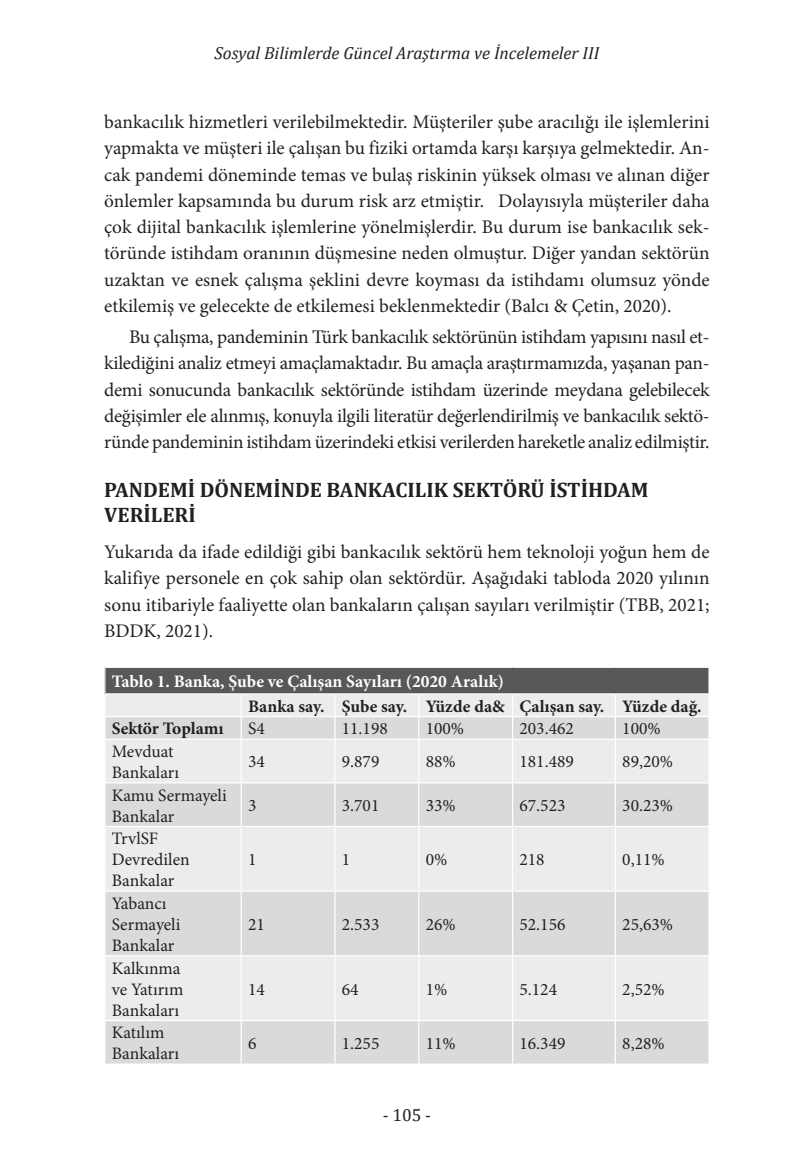
<style>
.page{position:relative;width:794px;height:1166px;background:#fff}
.page>*{position:absolute;margin:0;border:0;box-sizing:border-box;transform-origin:0 0}
.t1{font:700 21px/24.5px "Cambria";color:#231f20}
.t2{font:19.25px/26.2px "Minion Pro";letter-spacing:-.005em;color:#231f20;text-align:justify}
.t3{font:17.5px/21px "Minion Pro";color:#231f20}
.t4{font:700 17.5px "Minion Pro";color:#231f20}
.t5{font:italic 17.5px "Cambria";color:#231f20}
.t6{font:700 17.5px "Minion Pro";color:#fff}
.t7{font:17.5px "Cambria";color:#231f20}
</style>
<div class="page">
<div style="left:105px;top:667px;width:604px;height:27px;background:#57585a"></div>
<div style="left:105px;top:695px;width:603px;height:21px;background:#ececee"></div>
<svg style="left:105px;top:717px;width:603px;height:346px;background:#e2e3e5"></svg>
<hr style="left:240px;top:694px;width:2px;height:22px;background:#fff">
<hr style="left:614px;top:694px;width:2px;height:22px;background:#fff">
<hr style="left:240px;top:717px;width:2px;height:21px;background:#fff">
<svg style="left:334px;top:695px;width:1px;height:43px"></svg>
<svg style="left:418px;top:695px;width:1px;height:43px"></svg>
<svg style="left:512px;top:695px;width:1px;height:43px"></svg>
<hr style="left:614px;top:717px;width:2px;height:21px;background:#fff">
<hr style="left:104px;top:738px;width:137px;height:2px;background:#fff">
<hr style="left:241px;top:738px;width:94px;height:2px;background:#fff">
<hr style="left:240px;top:740px;width:2px;height:42px;background:#fff">
<hr style="left:335px;top:738px;width:84px;height:2px;background:#fff">
<hr style="left:334px;top:740px;width:1px;height:42px;background:#fff">
<hr style="left:419px;top:738px;width:93px;height:2px;background:#fff">
<hr style="left:418px;top:740px;width:1px;height:42px;background:#fff">
<hr style="left:512px;top:738px;width:103px;height:2px;background:#fff">
<hr style="left:512px;top:740px;width:1px;height:42px;background:#fff">
<hr style="left:615px;top:738px;width:94px;height:2px;background:#fff">
<hr style="left:614px;top:740px;width:2px;height:42px;background:#fff">
<hr style="left:104px;top:782px;width:137px;height:1px;background:#fff">
<hr style="left:241px;top:782px;width:94px;height:1px;background:#fff">
<hr style="left:240px;top:783px;width:2px;height:43px;background:#fff">
<hr style="left:335px;top:782px;width:84px;height:1px;background:#fff">
<hr style="left:334px;top:783px;width:1px;height:43px;background:#fff">
<hr style="left:419px;top:782px;width:93px;height:1px;background:#fff">
<hr style="left:418px;top:783px;width:1px;height:43px;background:#fff">
<hr style="left:512px;top:782px;width:103px;height:1px;background:#fff">
<hr style="left:512px;top:783px;width:1px;height:43px;background:#fff">
<hr style="left:615px;top:782px;width:94px;height:1px;background:#fff">
<hr style="left:614px;top:783px;width:2px;height:43px;background:#fff">
<hr style="left:104px;top:826px;width:137px;height:1px;background:#fff">
<hr style="left:241px;top:826px;width:94px;height:1px;background:#fff">
<hr style="left:240px;top:827px;width:2px;height:63px;background:#fff">
<hr style="left:335px;top:826px;width:84px;height:1px;background:#fff">
<hr style="left:334px;top:827px;width:1px;height:63px;background:#fff">
<hr style="left:419px;top:826px;width:93px;height:1px;background:#fff">
<hr style="left:418px;top:827px;width:1px;height:63px;background:#fff">
<hr style="left:512px;top:826px;width:103px;height:1px;background:#fff">
<hr style="left:512px;top:827px;width:1px;height:63px;background:#fff">
<hr style="left:615px;top:826px;width:94px;height:1px;background:#fff">
<hr style="left:614px;top:827px;width:2px;height:63px;background:#fff">
<hr style="left:104px;top:890px;width:137px;height:2px;background:#fff">
<hr style="left:241px;top:890px;width:94px;height:2px;background:#fff">
<hr style="left:240px;top:892px;width:2px;height:63px;background:#fff">
<hr style="left:335px;top:890px;width:84px;height:2px;background:#fff">
<hr style="left:334px;top:892px;width:1px;height:63px;background:#fff">
<hr style="left:419px;top:890px;width:93px;height:2px;background:#fff">
<hr style="left:418px;top:892px;width:1px;height:63px;background:#fff">
<hr style="left:512px;top:890px;width:103px;height:2px;background:#fff">
<hr style="left:512px;top:892px;width:1px;height:63px;background:#fff">
<hr style="left:615px;top:890px;width:94px;height:2px;background:#fff">
<hr style="left:614px;top:892px;width:2px;height:63px;background:#fff">
<hr style="left:104px;top:955px;width:137px;height:1px;background:#fff">
<hr style="left:241px;top:955px;width:94px;height:1px;background:#fff">
<hr style="left:240px;top:956px;width:2px;height:64px;background:#fff">
<hr style="left:335px;top:955px;width:84px;height:1px;background:#fff">
<hr style="left:334px;top:956px;width:1px;height:64px;background:#fff">
<hr style="left:419px;top:955px;width:93px;height:1px;background:#fff">
<hr style="left:418px;top:956px;width:1px;height:64px;background:#fff">
<hr style="left:512px;top:955px;width:103px;height:1px;background:#fff">
<hr style="left:512px;top:956px;width:1px;height:64px;background:#fff">
<hr style="left:615px;top:955px;width:94px;height:1px;background:#fff">
<hr style="left:614px;top:956px;width:2px;height:64px;background:#fff">
<hr style="left:104px;top:1020px;width:137px;height:1px;background:#fff">
<hr style="left:241px;top:1020px;width:94px;height:1px;background:#fff">
<hr style="left:240px;top:1021px;width:2px;height:42px;background:#fff">
<hr style="left:335px;top:1020px;width:84px;height:1px;background:#fff">
<hr style="left:334px;top:1021px;width:1px;height:42px;background:#fff">
<hr style="left:419px;top:1020px;width:93px;height:1px;background:#fff">
<hr style="left:418px;top:1021px;width:1px;height:42px;background:#fff">
<hr style="left:512px;top:1020px;width:103px;height:1px;background:#fff">
<hr style="left:512px;top:1021px;width:1px;height:42px;background:#fff">
<hr style="left:615px;top:1020px;width:94px;height:1px;background:#fff">
<hr style="left:614px;top:1021px;width:2px;height:42px;background:#fff">
<hr style="left:104px;top:667px;width:137px;height:1px;background:#fff">
<svg style="left:104px;top:668px;width:1px;height:25px"></svg>
<hr style="left:241px;top:667px;width:94px;height:1px;background:#fff">
<hr style="left:335px;top:667px;width:84px;height:1px;background:#fff">
<hr style="left:419px;top:667px;width:93px;height:1px;background:#fff">
<hr style="left:512px;top:667px;width:103px;height:1px;background:#fff">
<hr style="left:615px;top:667px;width:94px;height:1px;background:#fff">
<svg style="left:708px;top:668px;width:1px;height:70px"></svg>
<hr style="left:104px;top:693px;width:137px;height:1px;background:#fff">
<hr style="left:241px;top:693px;width:94px;height:1px;background:#fff">
<hr style="left:335px;top:693px;width:84px;height:1px;background:#fff">
<hr style="left:419px;top:693px;width:93px;height:1px;background:#fff">
<hr style="left:512px;top:693px;width:103px;height:1px;background:#fff">
<hr style="left:615px;top:693px;width:94px;height:1px;background:#fff">
<p class="t5" style="left:214px;top:41px;width:386px">Sosyal Bilimlerde Güncel Araştırma ve İncelemeler III</p>
<p class="t2" style="left:104px;top:109px;width:607px">bankacılık hizmetleri verilebilmektedir. Müşteriler şube aracılığı ile işlemlerini yapmakta ve müşteri ile çalışan bu fiziki ortamda karşı karşıya gelmektedir. An&shy;cak pandemi döneminde temas ve bulaş riskinin yüksek olması ve alınan diğer önlemler kapsamında bu durum risk arz etmiştir. Dolayısıyla müşteriler daha çok dijital bankacılık işlemlerine yönelmişlerdir. Bu durum ise bankacılık sek&shy;töründe istihdam oranının düşmesine neden olmuştur. Diğer yandan sektörün uzaktan ve esnek çalışma şeklini devre koyması da istihdamı olumsuz yönde etkilemiş ve gelecekte de etkilemesi beklenmektedir (Balcı &amp; Çetin, 2020).</p>
<p class="t2" style="left:104px;top:324px;width:607px;text-indent:25px">Bu çalışma, pandeminin Türk bankacılık sektörünün istihdam yapısını nasıl et&shy;kilediğini analiz etmeyi amaçlamaktadır. Bu amaçla araştırmamızda, yaşanan pan&shy;demi sonucunda bankacılık sektöründe istihdam üzerinde meydana gelebilecek değişimler ele alınmış, konuyla ilgili literatür değerlendirilmiş ve bankacılık sektö&shy;ründe pandeminin istihdam üzerindeki etkisi verilerden hareketle analiz edilmiştir.</p>
<p class="t1" style="left:104px;top:477px;width:546px">PANDEMI DÖNEMINDE BANKACILIK SEKTÖRÜ İSTIHDAM<br>VERILERI</p>
<p class="t2" style="left:104px;top:539px;width:607px">Yukarıda da ifade edildiği gibi bankacılık sektörü hem teknoloji yoğun hem de kalifiye personele en çok sahip olan sektördür. Aşağıdaki tabloda 2020 yılının sonu itibariyle faaliyette olan bankaların çalışan sayıları verilmiştir (TBB, 2021; BDDK, 2021).</p>
<p class="t6" style="left:112px;top:669px;width:393px">Tablo 1. Banka, Şube ve Çalışan Sayıları (2020 Aralık)</p>
<p class="t4" style="left:248px;top:694px;width:455px">Banka say. Şube say. Yüzde da&amp; Çalışan say. Yüzde dağ.</p>
<p class="t4" style="left:112px;top:716px;width:113px">Sektör Toplamı</p>
<p class="t3" style="left:248px;top:718px;width:18px">S4</p>
<p class="t3" style="left:342px;top:718px;width:47px">11.198</p>
<p class="t3" style="left:426px;top:718px;width:40px">100%</p>
<p class="t3" style="left:519px;top:718px;width:56px">203.462</p>
<p class="t3" style="left:622px;top:718px;width:40px">100%</p>
<p class="t3" style="left:112px;top:741px;width:69px">Mevduat<br>Bankaları</p>
<p class="t3" style="left:248px;top:751px;width:18px">34</p>
<p class="t3" style="left:342px;top:751px;width:39px">9.879</p>
<p class="t3" style="left:426px;top:751px;width:32px">88%</p>
<p class="t3" style="left:519px;top:751px;width:56px">181.489</p>
<p class="t3" style="left:622px;top:751px;width:52px">89,20%</p>
<p class="t3" style="left:112px;top:784px;width:116px">Kamu Sermayeli<br>Bankalar</p>
<p class="t3" style="left:248px;top:795px;width:10px">3</p>
<p class="t3" style="left:342px;top:795px;width:39px">3.701</p>
<p class="t3" style="left:426px;top:795px;width:32px">33%</p>
<p class="t3" style="left:519px;top:795px;width:47px">67.523</p>
<p class="t3" style="left:622px;top:795px;width:52px">30.23%</p>
<p class="t3" style="left:112px;top:828px;width:79px">TrvlSF<br>Devredilen<br>Bankalar</p>
<p class="t3" style="left:248px;top:849px;width:10px">1</p>
<p class="t3" style="left:342px;top:849px;width:10px">1</p>
<p class="t3" style="left:426px;top:849px;width:23px">0%</p>
<p class="t3" style="left:519px;top:849px;width:27px">218</p>
<p class="t3" style="left:622px;top:849px;width:44px">0,11%</p>
<p class="t3" style="left:112px;top:893px;width:70px">Yabancı<br>Sermayeli<br>Bankalar</p>
<p class="t3" style="left:112px;top:957px;width:73px">Kalkınma ve Yatırım<br>Bankaları</p>
<p class="t3" style="left:248px;top:914px;width:18px">21</p>
<p class="t3" style="left:342px;top:914px;width:39px">2.533</p>
<p class="t3" style="left:426px;top:914px;width:32px">26%</p>
<p class="t3" style="left:519px;top:914px;width:47px">52.156</p>
<p class="t3" style="left:622px;top:914px;width:52px">25,63%</p>
<p class="t3" style="left:248px;top:978px;width:18px">14</p>
<p class="t3" style="left:342px;top:978px;width:18px">64</p>
<p class="t3" style="left:426px;top:978px;width:23px">1%</p>
<p class="t3" style="left:519px;top:978px;width:39px">5.124</p>
<p class="t3" style="left:622px;top:978px;width:44px">2,52%</p>
<p class="t3" style="left:112px;top:1022px;width:69px">Katılım<br>Bankaları</p>
<p class="t3" style="left:248px;top:1032px;width:10px">6</p>
<p class="t3" style="left:342px;top:1032px;width:39px">1.255</p>
<p class="t3" style="left:426px;top:1032px;width:32px">11%</p>
<p class="t3" style="left:519px;top:1032px;width:47px">16.349</p>
<p class="t3" style="left:622px;top:1032px;width:44px">8,28%</p>
<p class="t7" style="left:383px;top:1104px;width:50px">- 105 -</p>
</div>
